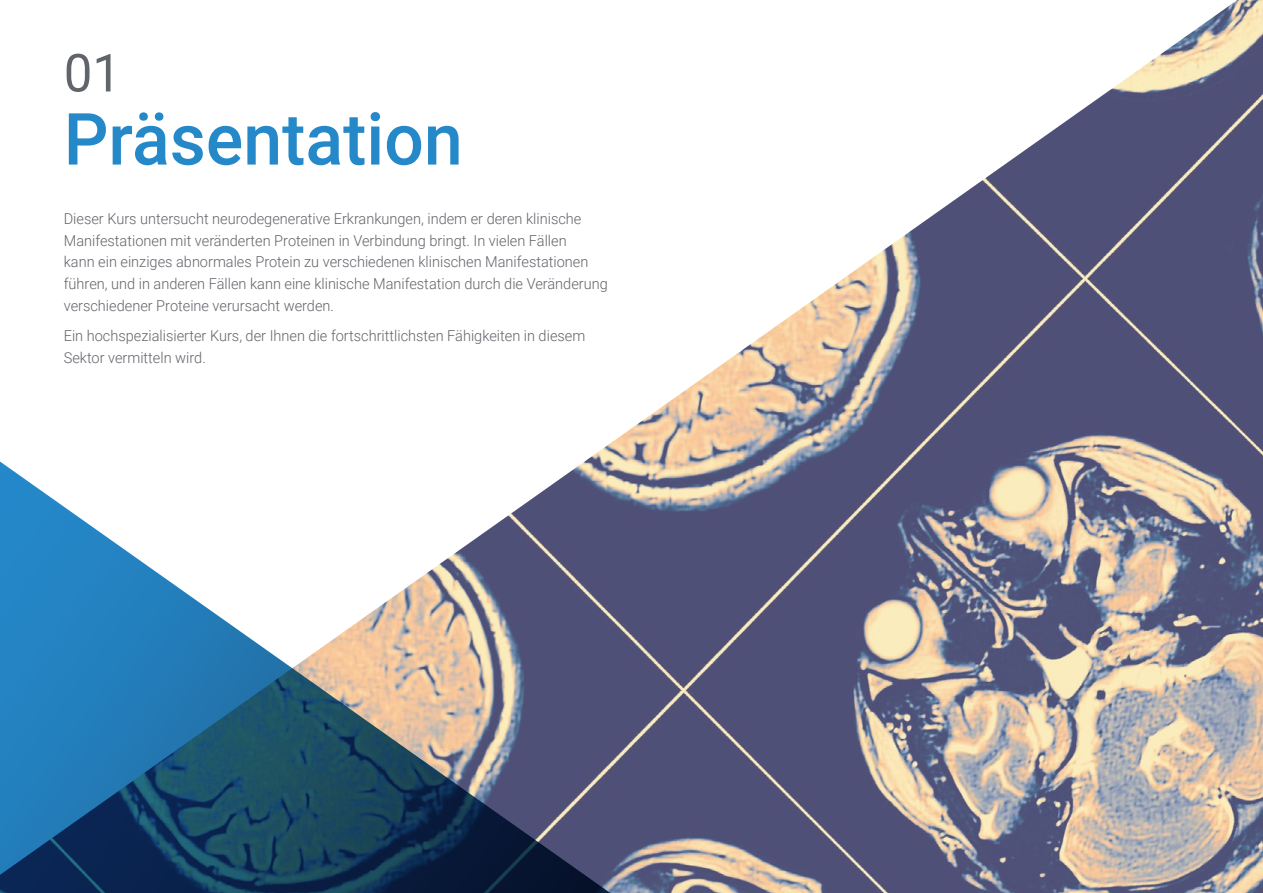
<style>
.page{position:relative;width:1263px;height:893px;background:#fff}
.page>*{position:absolute;margin:0;border:0;box-sizing:border-box;transform-origin:0 0}
.t1{font:500 72px "Roboto";color:#2488c9}
.t2{font:52.5px "Roboto";color:#61646a}
.t3{font:300 15px/21.8px "Roboto";color:#61646a}
</style>
<div class="page">
<img style="left:607px;top:0;width:656px;height:893px">
<svg style="left:0;top:446px;width:640px;height:447px"></svg>
<h2 class="t2" style="left:64px;top:36px;width:59px">01</h2>
<h1 class="t1" style="left:64px;top:89px;width:400px">Präsentation</h1>
<p class="t3" style="left:64px;top:207px;width:545px">Dieser Kurs untersucht neurodegenerative Erkrankungen, indem er deren klinische Manifestationen mit veränderten Proteinen in Verbindung bringt. In vielen Fällen<br>kann ein einziges abnormales Protein zu verschiedenen klinischen Manifestationen führen, und in anderen Fällen kann eine klinische Manifestation durch die Veränderung verschiedener Proteine verursacht werden.</p>
<p class="t3" style="left:64px;top:324px;width:523px">Ein hochspezialisierter Kurs, der Ihnen die fortschrittlichsten Fähigkeiten in diesem<br>Sektor vermitteln wird.</p>
</div>
